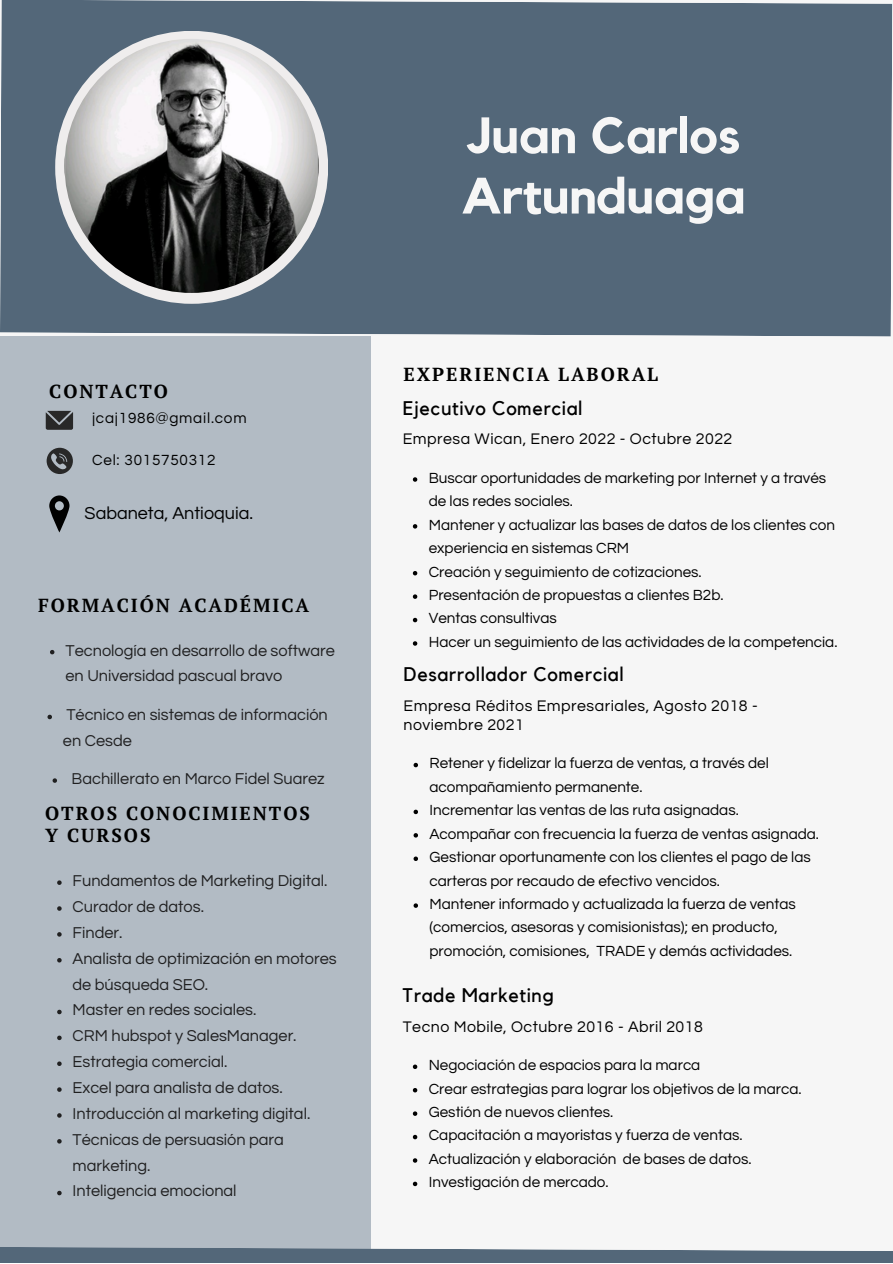
<style>
.page{position:relative;width:893px;height:1264px;background:#fff}
.page>*{position:absolute;margin:0;border:0;box-sizing:border-box;transform-origin:0 0}
.t1{font:700 50.55px/60.3px "Kollektif";color:#f6f6f6}
.t2{font:19.65px "Kollektif";letter-spacing:.03em;color:#000}
.t3{font:700 18.75px/22.4px "PT Serif";letter-spacing:.1em;color:#000}
.t4{font:18px "Questrial";color:#000}
.t5{font:16.35px/25.8px "Questrial";color:#202021}
.t6{font:15.9px/18.9px "Questrial";letter-spacing:.03em;color:#000}
.t7{font:15.3px/23.4px "Questrial";color:#000}
.t8{font:15.3px "Questrial";letter-spacing:.05em;color:#000}
</style>
<div class="page">
<div style="left:0;top:0;width:892px;height:1262px;background:#f6f6f6"></div>
<div style="left:0;top:337px;width:370px;height:923px;background:#b2bbc4"></div>
<div style="left:0;top:0;width:892px;height:336px;background:#536779"></div>
<div style="left:55px;top:31px;width:273px;height:273px;background:#efeded;border-radius:50%"></div>
<img style="left:64px;top:39px;width:254px;height:254px;border-radius:50%">
<svg style="left:0;top:1246px;width:892px;height:16px"></svg>
<svg style="left:47px;top:448px;width:26px;height:26px"></svg>
<svg style="left:46px;top:411px;width:27px;height:19px"></svg>
<svg style="left:49px;top:495px;width:20px;height:37px"></svg>
<svg style="left:413px;top:477px;width:4px;height:5px"></svg>
<svg style="left:413px;top:524px;width:4px;height:4px"></svg>
<svg style="left:413px;top:571px;width:4px;height:4px"></svg>
<svg style="left:413px;top:594px;width:4px;height:5px"></svg>
<svg style="left:413px;top:618px;width:4px;height:4px"></svg>
<svg style="left:413px;top:641px;width:4px;height:4px"></svg>
<svg style="left:413px;top:762px;width:5px;height:5px"></svg>
<svg style="left:413px;top:809px;width:5px;height:5px"></svg>
<svg style="left:413px;top:833px;width:5px;height:4px"></svg>
<svg style="left:413px;top:856px;width:5px;height:5px"></svg>
<svg style="left:413px;top:903px;width:5px;height:4px"></svg>
<svg style="left:50px;top:650px;width:4px;height:4px"></svg>
<svg style="left:47px;top:714px;width:5px;height:5px"></svg>
<svg style="left:53px;top:778px;width:4px;height:4px"></svg>
<svg style="left:413px;top:1064px;width:4px;height:5px"></svg>
<svg style="left:413px;top:1088px;width:4px;height:4px"></svg>
<svg style="left:413px;top:1111px;width:4px;height:4px"></svg>
<svg style="left:413px;top:1134px;width:4px;height:5px"></svg>
<svg style="left:413px;top:1158px;width:4px;height:4px"></svg>
<svg style="left:413px;top:1181px;width:4px;height:5px"></svg>
<svg style="left:57px;top:880px;width:5px;height:4px"></svg>
<svg style="left:57px;top:906px;width:5px;height:4px"></svg>
<svg style="left:57px;top:932px;width:5px;height:4px"></svg>
<svg style="left:57px;top:958px;width:5px;height:4px"></svg>
<svg style="left:57px;top:1009px;width:5px;height:5px"></svg>
<svg style="left:57px;top:1035px;width:5px;height:5px"></svg>
<svg style="left:57px;top:1061px;width:5px;height:4px"></svg>
<svg style="left:57px;top:1087px;width:5px;height:4px"></svg>
<svg style="left:57px;top:1113px;width:5px;height:4px"></svg>
<svg style="left:57px;top:1139px;width:5px;height:4px"></svg>
<svg style="left:57px;top:1190px;width:5px;height:5px"></svg>
<p class="t3" style="left:49px;top:379px;width:120px">CONTACTO</p>
<p class="t8" style="left:92px;top:411px;width:156px">jcaj1986@gmail.com</p>
<p class="t8" style="left:92px;top:452px;width:125px">Cel: 3015750312</p>
<p class="t4" style="left:85px;top:504px;width:170px">Sabaneta, Antioquia.</p>
<p class="t3" style="left:38px;top:593px;width:272px">FORMACIÓN ACADÉMICA</p>
<p class="t5" style="left:65px;top:637px;width:271px">Tecnología en desarrollo de software en Universidad pascual bravo</p>
<p class="t5" style="left:63px;top:702px;width:266px">Técnico en sistemas de información en Cesde</p>
<p class="t5" style="left:72px;top:766px;width:254px">Bachillerato en Marco Fidel Suarez</p>
<p class="t3" style="left:45px;top:801px;width:266px">OTROS CONOCIMIENTOS<br>Y CURSOS</p>
<p class="t5" style="left:73px;top:868px;width:266px">Fundamentos de Marketing Digital.<br>Curador de datos.<br>Finder.<br>Analista de optimización en motores de búsqueda SEO.<br>Master en redes sociales.<br>CRM hubspot y SalesManager.<br>Estrategia comercial.<br>Excel para analista de datos.<br>Introducción al marketing digital.<br>Técnicas de persuasión para marketing.<br>Inteligencia emocional</p>
<h1 class="t1" style="left:461px;top:107px;width:285px">Juan Carlos<br>Artunduaga</h1>
<p class="t3" style="left:403px;top:362px;width:256px">EXPERIENCIA LABORAL</p>
<p class="t2" style="left:403px;top:399px;width:181px">Ejecutivo Comercial</p>
<p class="t6" style="left:403px;top:430px;width:331px">Empresa Wican, Enero 2022 - Octubre 2022</p>
<p class="t7" style="left:429px;top:466px;width:410px">Buscar oportunidades de marketing por Internet y a través de las redes sociales.<br>Mantener y actualizar las bases de datos de los clientes con experiencia en sistemas CRM<br>Creación y seguimiento de cotizaciones.<br>Presentación de propuestas a clientes B2b.<br>Ventas consultivas<br>Hacer un seguimiento de las actividades de la competencia.</p>
<p class="t2" style="left:403px;top:665px;width:221px">Desarrollador Comercial</p>
<p class="t6" style="left:403px;top:696px;width:356px">Empresa Réditos Empresariales, Agosto 2018 - noviembre 2021</p>
<p class="t7" style="left:429px;top:752px;width:391px">Retener y fidelizar la fuerza de ventas, a través del acompañamiento permanente.<br>Incrementar las ventas de las ruta asignadas.<br>Acompañar con frecuencia la fuerza de ventas asignada.<br>Gestionar oportunamente con los clientes el pago de las carteras por recaudo de efectivo vencidos.<br>Mantener informado y actualizada la fuerza de ventas (comercios, asesoras y comisionistas); en producto, promoción, comisiones, TRADE y demás actividades.</p>
<p class="t2" style="left:403px;top:986px;width:153px">Trade Marketing</p>
<p class="t6" style="left:403px;top:1017px;width:301px">Tecno Mobile, Octubre 2016 - Abril 2018</p>
<p class="t7" style="left:429px;top:1053px;width:374px">Negociación de espacios para la marca<br>Crear estrategias para lograr los objetivos de la marca.<br>Gestión de nuevos clientes.<br>Capacitación a mayoristas y fuerza de ventas.<br>Actualización y elaboración de bases de datos.<br>Investigación de mercado.</p>
</div>
